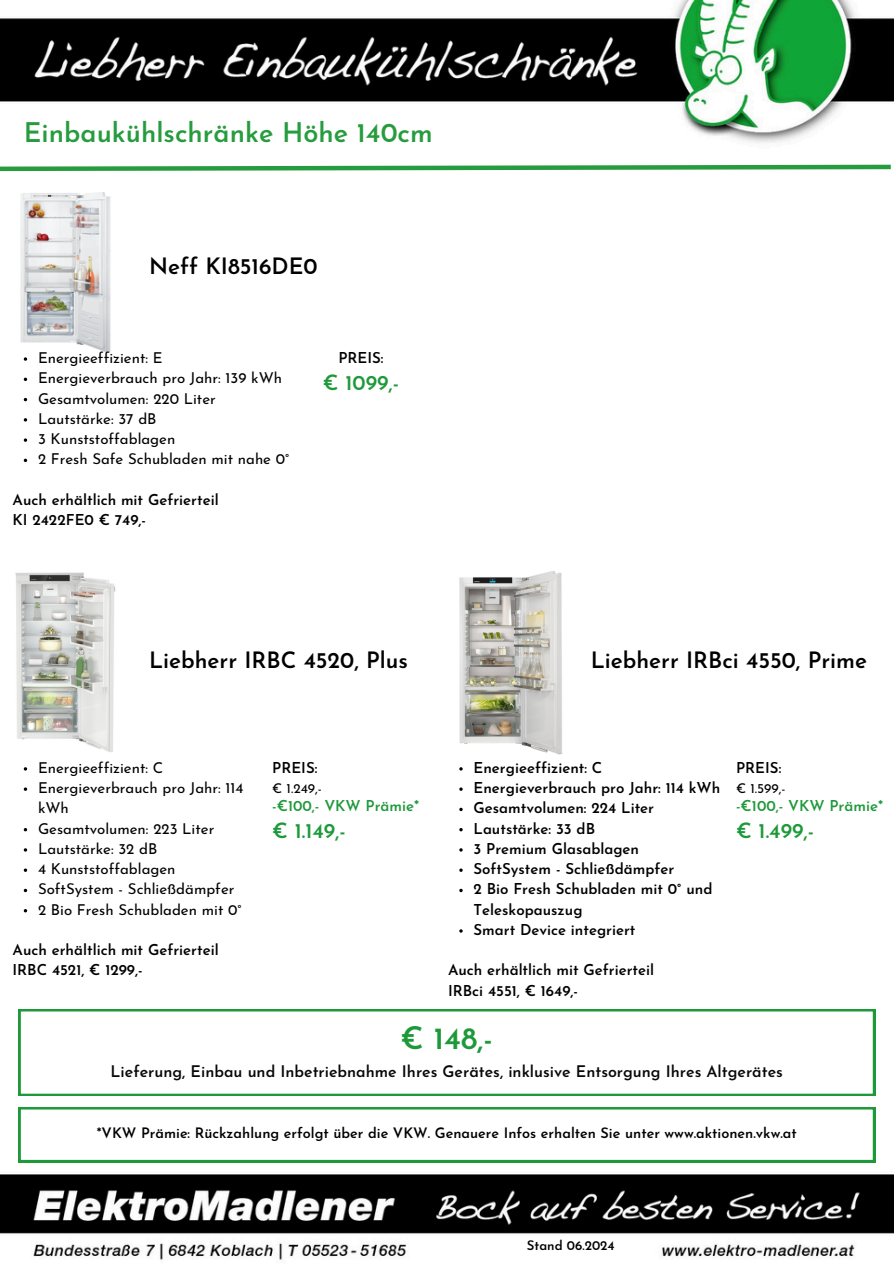
<style>
.page{position:relative;width:894px;height:1264px;background:#fff}
.page>*{position:absolute;margin:0;border:0;box-sizing:border-box;transform-origin:0 0}
.t1{font:600 30.9px "Josefin Sans";color:#1e993a}
.t2{font:600 27px "Josefin Sans";color:#279c3e}
.t3{font:600 22.5px "Josefin Sans";color:#000}
.t4{font:600 21px "Josefin Sans";color:#1e993a}
.t5{font:600 15.9px "Josefin Sans";color:#080808}
.t6{font:600 15px/20.2px "Josefin Sans";color:#000}
.t7{font:15px/20.2px "Josefin Sans";color:#000}
.t8{font:600 15px "Josefin Sans";color:#1e993a}
.t9{font:600 14.4px "Josefin Sans";color:#000}
.t10{font:13.5px "Josefin Sans";color:#000}
.t11{font:600 13.2px "Josefin Sans";color:#000}
</style>
<div class="page">
<img style="left:0;top:0;width:893px;height:1260px">
<img style="left:13px;top:192px;width:103px;height:160px">
<img style="left:13px;top:568px;width:103px;height:188px">
<img style="left:448px;top:568px;width:119px;height:188px">
<svg style="left:459px;top:807px;width:3px;height:4px"></svg>
<svg style="left:459px;top:888px;width:3px;height:4px"></svg>
<svg style="left:24px;top:888px;width:3px;height:4px"></svg>
<svg style="left:24px;top:357px;width:3px;height:4px"></svg>
<svg style="left:24px;top:377px;width:3px;height:4px"></svg>
<svg style="left:24px;top:438px;width:3px;height:4px"></svg>
<svg style="left:24px;top:458px;width:3px;height:4px"></svg>
<svg style="left:0;top:162px;width:893px;height:11px"></svg>
<svg style="left:19px;top:1009px;width:855px;height:86px"></svg>
<svg style="left:19px;top:1107px;width:855px;height:55px"></svg>
<h4 class="t2" style="left:24px;top:121px;width:410px">Einbaukühlschränke Höhe 140cm</h4>
<h5 class="t3" style="left:149px;top:257px;width:170px">Neff KI8516DE0</h5>
<p class="t7" style="left:38px;top:349px;width:126px">Energieeffizient: E</p>
<p class="t7" style="left:38px;top:369px;width:245px">Energieverbrauch pro Jahr: 139 kWh</p>
<p class="t7" style="left:38px;top:389px;width:179px">Gesamtvolumen: 220 Liter</p>
<p class="t7" style="left:38px;top:410px;width:120px">Lautstärke: 37 dB</p>
<p class="t7" style="left:38px;top:430px;width:139px">3 Kunststoffablagen</p>
<p class="t7" style="left:38px;top:450px;width:253px">2 Fresh Safe Schubladen mit nahe 0°</p>
<p class="t6" style="left:13px;top:491px;width:207px">Auch erhältlich mit Gefrierteil<br>KI 2422FE0 € 749,-</p>
<p class="t6" style="left:338px;top:349px;width:47px">PREIS:</p>
<p class="t4" style="left:323px;top:374px;width:78px">€ 1099,-</p>
<p class="t3" style="left:149px;top:651px;width:260px">Liebherr IRBC 4520, Plus</p>
<p class="t3" style="left:590px;top:651px;width:278px">Liebherr IRBci 4550, Prime</p>
<h3 class="t7" style="left:38px;top:759px;width:127px">Energieeffizient: C</h3>
<p class="t7" style="left:38px;top:779px;width:207px">Energieverbrauch pro Jahr: 114 kWh</p>
<p class="t7" style="left:38px;top:819px;width:178px">Gesamtvolumen: 223 Liter</p>
<p class="t7" style="left:38px;top:840px;width:121px">Lautstärke: 32 dB</p>
<p class="t7" style="left:38px;top:860px;width:139px">4 Kunststoffablagen</p>
<p class="t7" style="left:38px;top:880px;width:198px">SoftSystem - Schließdämpfer</p>
<p class="t7" style="left:38px;top:900px;width:205px">2 Bio Fresh Schubladen mit 0°</p>
<p class="t6" style="left:13px;top:941px;width:207px">Auch erhältlich mit Gefrierteil<br>IRBC 4521, € 1299,-</p>
<h4 class="t6" style="left:272px;top:759px;width:47px">PREIS:</h4>
<h4 class="t10" style="left:272px;top:783px;width:51px">€ 1.249,-</h4>
<h4 class="t8" style="left:272px;top:799px;width:148px">-€100,- VKW Prämie*</h4>
<h4 class="t4" style="left:272px;top:822px;width:75px">€ 1.149,-</h4>
<p class="t6" style="left:473px;top:759px;width:130px">Energieeffizient: C</p>
<p class="t6" style="left:473px;top:779px;width:248px">Energieverbrauch pro Jahr: 114 kWh</p>
<p class="t6" style="left:473px;top:799px;width:182px">Gesamtvolumen: 224 Liter</p>
<p class="t6" style="left:473px;top:819px;width:123px">Lautstärke: 33 dB</p>
<p class="t6" style="left:473px;top:840px;width:167px">3 Premium Glasablagen</p>
<h4 class="t6" style="left:473px;top:860px;width:202px">SoftSystem - Schließdämpfer</h4>
<h2 class="t6" style="left:473px;top:880px;width:240px">2 Bio Fresh Schubladen mit 0° und<br>Teleskopauszug</h2>
<p class="t6" style="left:473px;top:921px;width:163px">Smart Device integriert</p>
<h3 class="t6" style="left:448px;top:961px;width:207px">Auch erhältlich mit Gefrierteil<br>IRBci 4551, € 1649,-</h3>
<h4 class="t6" style="left:735px;top:759px;width:47px">PREIS:</h4>
<h4 class="t10" style="left:735px;top:783px;width:51px">€ 1.599,-</h4>
<h4 class="t8" style="left:735px;top:799px;width:148px">-€100,- VKW Prämie*</h4>
<h4 class="t4" style="left:735px;top:822px;width:79px">€ 1.499,-</h4>
<h5 class="t1" style="left:400px;top:1025px;width:94px">€ 148,-</h5>
<h5 class="t5" style="left:111px;top:1065px;width:673px">Lieferung, Einbau und Inbetriebnahme Ihres Gerätes, inklusive Entsorgung Ihres Altgerätes</h5>
<p class="t9" style="left:97px;top:1126px;width:701px">*VKW Prämie: Rückzahlung erfolgt über die VKW. Genauere Infos erhalten Sie unter www.aktionen.vkw.at</p>
<h4 class="t11" style="left:526px;top:1239px;width:89px">Stand 06.2024</h4>
</div>
